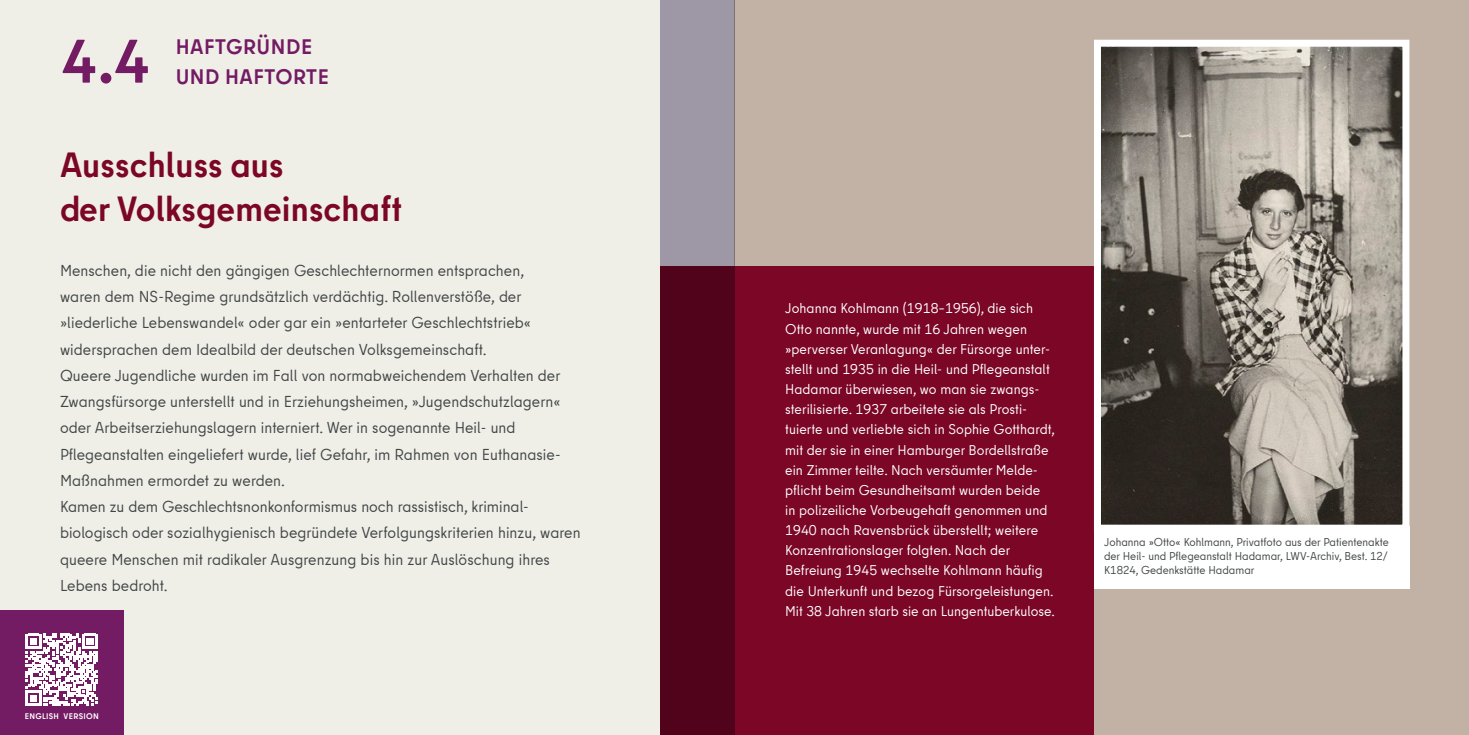
<style>
.page{position:relative;width:1469px;height:735px;background:#fff}
.page>*{position:absolute;margin:0;border:0;box-sizing:border-box;transform-origin:0 0}
.t1{font:700 61.25px "Berlin Type";color:#731b63}
.t2{font:700 35px/43.8px "Berlin Type";letter-spacing:.005em;color:#7b0626}
.t3{font:700 21px/29.8px "Berlin Type";letter-spacing:.025em;color:#731b63}
.t4{font:15.75px/26.2px "Berlin Type Office";letter-spacing:.005em;color:#414546}
.t5{font:14px/20.1px "Berlin Type Office";letter-spacing:.005em;color:#fff}
.t6{font:11.38px/14px "Berlin Type Office";color:#414546;text-align:justify}
.t7{font:700 8.22px "Berlin Type";letter-spacing:.03em;color:#fff}
</style>
<div class="page">
<div style="left:0;top:0;width:734px;height:734px;background:#efefe8"></div>
<div style="left:0;top:610px;width:124px;height:124px;background:#731b63"></div>
<svg style="left:26px;top:633px;width:72px;height:72px"></svg>
<div style="left:734px;top:0;width:734px;height:734px;background:#c2b2a5"></div>
<div style="left:660px;top:266px;width:433px;height:468px;background:#7b0626"></div>
<svg style="left:1093px;top:39px;width:317px;height:496px"></svg>
<div style="left:1093px;top:526px;width:316px;height:62px;background:#fff"></div>
<svg style="left:660px;top:0;width:74px;height:734px;background:#6c384d"></svg>
<p class="t1" style="left:62px;top:22px;width:89px">4.4</p>
<p class="t3" style="left:176px;top:32px;width:155px">HAFTGRÜNDE<br>UND HAFTORTE</p>
<p class="t2" style="left:60px;top:143px;width:343px">Ausschluss aus<br>der Volksgemeinschaft</p>
<p class="t4" style="left:60px;top:257px;width:472px">Menschen, die nicht den gängigen Geschlechternormen entsprachen, waren dem NS-Regime grundsätzlich verdächtig. Rollenverstöße, der »liederliche Lebenswandel« oder gar ein »entarteter Geschlechtstrieb« widersprachen dem Idealbild der deutschen Volksgemeinschaft.</p>
<p class="t4" style="left:60px;top:362px;width:502px">Queere Jugendliche wurden im Fall von normabweichendem Verhalten der Zwangsfürsorge unterstellt und in Erziehungsheimen, »Jugendschutzlagern« oder Arbeitserziehungslagern interniert. Wer in sogenannte Heil- und Pflegeanstalten eingeliefert wurde, lief Gefahr, im Rahmen von Euthanasie-Maßnahmen ermordet zu werden.</p>
<p class="t4" style="left:60px;top:493px;width:522px">Kamen zu dem Geschlechtsnonkonformismus noch rassistisch, kriminal&shy;biologisch oder sozialhygienisch begründete Verfolgungskriterien hinzu, waren queere Menschen mit radikaler Ausgrenzung bis hin zur Auslöschung ihres Lebens bedroht.</p>
<p class="t7" style="left:25px;top:710px;width:75px">ENGLISH VERSION</p>
<p class="t5" style="left:785px;top:298px;width:271px">Johanna Kohlmann (1918–1956), die sich Otto nannte, wurde mit 16 Jahren wegen »perverser Veranlagung« der Fürsorge unter&shy;stellt und 1935 in die Heil- und Pflegeanstalt Hadamar überwiesen, wo man sie zwangs&shy;sterilisierte. 1937 arbeitete sie als Prosti&shy;tuierte und verliebte sich in Sophie Gotthardt, mit der sie in einer Hamburger Bordellstraße ein Zimmer teilte. Nach versäumter Melde&shy;pflicht beim Gesundheitsamt wurden beide<br>in polizeiliche Vorbeugehaft genommen und 1940 nach Ravensbrück überstellt; weitere Konzentrationslager folgten. Nach der Befreiung 1945 wechselte Kohlmann häufig die Unterkunft und bezog Fürsorgeleistungen.<br>Mit 38 Jahren starb sie an Lungentuberkulose.</p>
<p class="t6" style="left:1104px;top:535px;width:286px">Johanna »Otto« Kohlmann, Privatfoto aus der Patientenakte der Heil- und Pflegeanstalt Hadamar, LWV-Archiv, Best. 12/ K1824, Gedenkstätte Hadamar</p>
</div>
